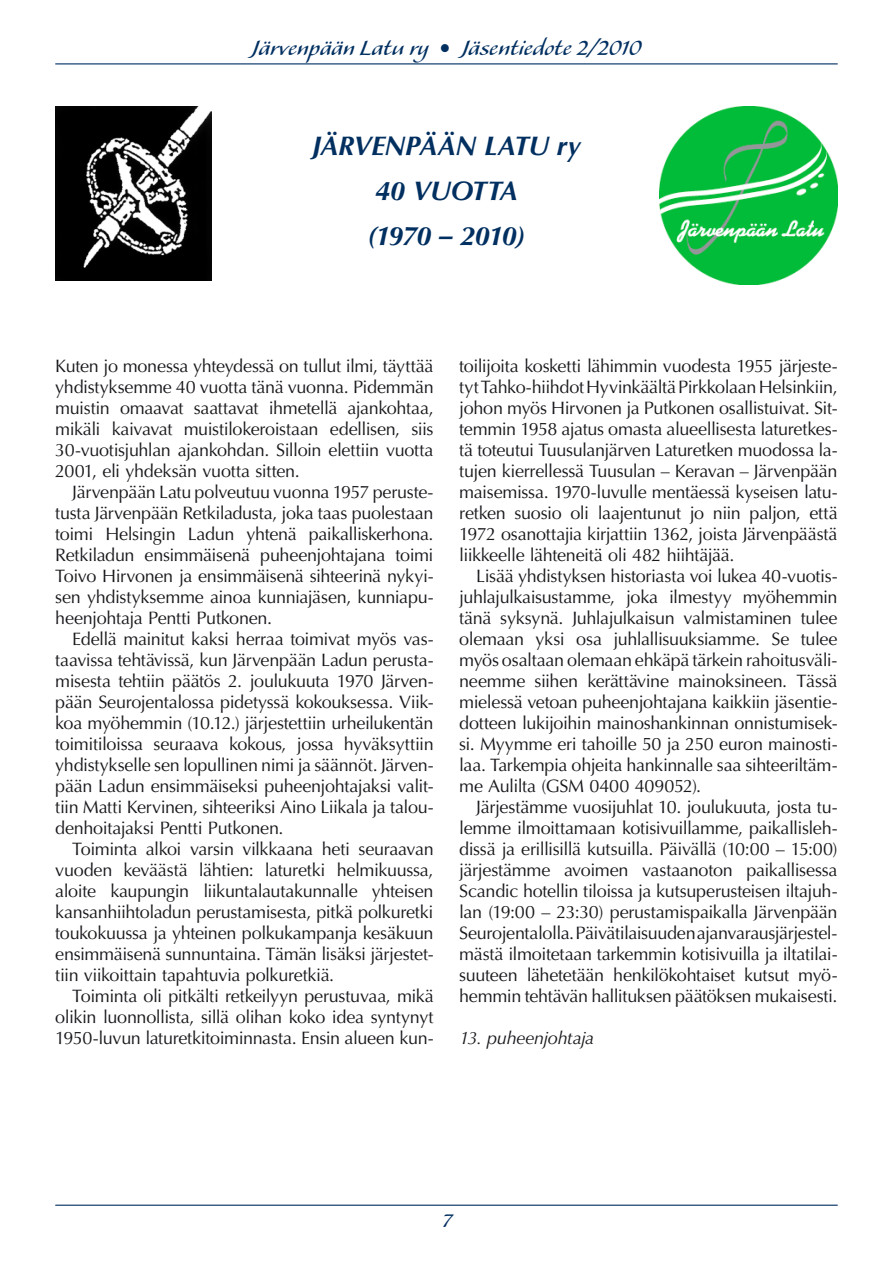
<style>
.page{position:relative;width:893px;height:1263px;background:#fff}
.page>*{position:absolute;margin:0;border:0;box-sizing:border-box;transform-origin:0 0}
.t1{font:italic 700 27px/45px "Optima LT Std";letter-spacing:-.02em;color:#002f60;text-align:center}
.t2{font:27px "Alexa Std";color:#002f60}
.t3{font:24px "Alexa Std";color:#002f60}
.t4{font:18px/21px "Optima LT Std";letter-spacing:-.02em;color:#1a171c;text-align:justify}
.t5{font:italic 18px "Optima LT Std";letter-spacing:-.015em;color:#1a171c}
</style>
<div class="page">
<img style="left:55px;top:106px;width:157px;height:174px">
<img style="left:659px;top:106px;width:179px;height:179px">
<hr style="left:55px;top:63px;width:783px;height:1px;background:#002f60">
<hr style="left:55px;top:1204px;width:783px;height:2px;background:#002f60">
<h1 class="t2" style="left:252px;top:35px;width:391px">Järvenpään Latu ry • Jäsentiedote 2/2010</h1>
<h1 class="t1" style="left:312px;top:124px;width:270px">JÄRVENPÄÄN LATU ry<br>40 VUOTTA<br>(1970 – 2010)</h1>
<p class="t4" style="left:55px;top:355px;width:380px">Kuten jo monessa yhteydessä on tullut ilmi, täyttää yhdistyksemme 40 vuotta tänä vuonna. Pidemmän muistin omaavat saattavat ihmetellä ajankohtaa, mikäli kaivavat muistilokeroistaan edellisen, siis 30-vuotisjuhlan ajankohdan. Silloin elettiin vuotta 2001, eli yhdeksän vuotta sitten.</p>
<p class="t4" style="left:55px;top:481px;width:380px;text-indent:17px">Järvenpään Latu polveutuu vuonna 1957 peruste&shy;tusta Järvenpään Retkiladusta, joka taas puolestaan toimi Helsingin Ladun yhtenä paikalliskerhona.<br>Retkiladun ensimmäisenä puheenjohtajana toimi Toivo Hirvonen ja ensimmäisenä sihteerinä nykyi&shy;sen yhdistyksemme ainoa kunniajäsen, kunniapu&shy;heenjohtaja Pentti Putkonen.</p>
<p class="t4" style="left:55px;top:629px;width:380px;text-indent:17px">Edellä mainitut kaksi herraa toimivat myös vas&shy;taavissa tehtävissä, kun Järvenpään Ladun perusta&shy;misesta tehtiin päätös 2. joulukuuta 1970 Järven&shy;pään Seurojentalossa pidetyssä kokouksessa. Viik&shy;koa myöhemmin (10.12.) järjestettiin urheilukentän toimitiloissa seuraava kokous, jossa hyväksyttiin yhdistykselle sen lopullinen nimi ja säännöt. Järven&shy;pään Ladun ensimmäiseksi puheenjohtajaksi valit&shy;tiin Matti Kervinen, sihteeriksi Aino Liikala ja talou&shy;denhoitajaksi Pentti Putkonen.</p>
<p class="t4" style="left:55px;top:839px;width:380px;text-indent:17px">Toiminta alkoi varsin vilkkaana heti seuraavan vuoden keväästä lähtien: laturetki helmikuussa, aloite kaupungin liikuntalautakunnalle yhteisen kansanhiihtoladun perustamisesta, pitkä polkuretki toukokuussa ja yhteinen polkukampanja kesäkuun ensimmäisenä sunnuntaina. Tämän lisäksi järjestet&shy;tiin viikoittain tapahtuvia polkuretkiä.</p>
<p class="t4" style="left:55px;top:986px;width:380px;text-indent:17px">Toiminta oli pitkälti retkeilyyn perustuvaa, mikä olikin luonnollista, sillä olihan koko idea syntynyt 1950-luvun laturetkitoiminnasta. Ensin alueen kun-</p>
<p class="t4" style="left:459px;top:355px;width:380px">toilijoita kosketti lähimmin vuodesta 1955 järjeste&shy;tyt Tahko-hiihdot Hyvinkäältä Pirkkolaan Helsinkiin, johon myös Hirvonen ja Putkonen osallistuivat. Sit&shy;temmin 1958 ajatus omasta alueellisesta laturetkes&shy;tä toteutui Tuusulanjärven Laturetken muodossa la&shy;tujen kierrellessä Tuusulan – Keravan – Järvenpään maisemissa. 1970-luvulle mentäessä kyseisen latu&shy;retken suosio oli laajentunut jo niin paljon, että 1972 osanottajia kirjattiin 1362, joista Järvenpäästä liikkeelle lähteneitä oli 482 hiihtäjää.</p>
<p class="t4" style="left:459px;top:566px;width:380px;text-indent:17px">Lisää yhdistyksen historiasta voi lukea 40-vuotis&shy;juhlajulkaisustamme, joka ilmestyy myöhemmin tänä syksynä. Juhlajulkaisun valmistaminen tulee olemaan yksi osa juhlallisuuksiamme. Se tulee myös osaltaan olemaan ehkäpä tärkein rahoitusväli&shy;neemme siihen kerättävine mainoksineen. Tässä mielessä vetoan puheenjohtajana kaikkiin jäsentie&shy;dotteen lukijoihin mainoshankinnan onnistumisek&shy;si. Myymme eri tahoille 50 ja 250 euron mainosti&shy;laa. Tarkempia ohjeita hankinnalle saa sihteeriltäm&shy;me Aulilta (GSM 0400 409052).</p>
<p class="t4" style="left:459px;top:797px;width:380px;text-indent:17px">Järjestämme vuosijuhlat 10. joulukuuta, josta tu&shy;lemme ilmoittamaan kotisivuillamme, paikallisleh&shy;dissä ja erillisillä kutsuilla. Päivällä (10:00 – 15:00) järjestämme avoimen vastaanoton paikallisessa Scandic hotellin tiloissa ja kutsuperusteisen iltajuh&shy;lan (19:00 – 23:30) perustamispaikalla Järvenpään Seurojentalolla. Päivätilaisuuden ajanvarausjärjestel&shy;mästä ilmoitetaan tarkemmin kotisivuilla ja iltatilai&shy;suuteen lähetetään henkilökohtaiset kutsut myö&shy;hemmin tehtävän hallituksen päätöksen mukaisesti.</p>
<p class="t5" style="left:459px;top:1027px;width:137px">13. puheenjohtaja</p>
<h2 class="t3" style="left:442px;top:1209px;width:11px">7</h2>
</div>
